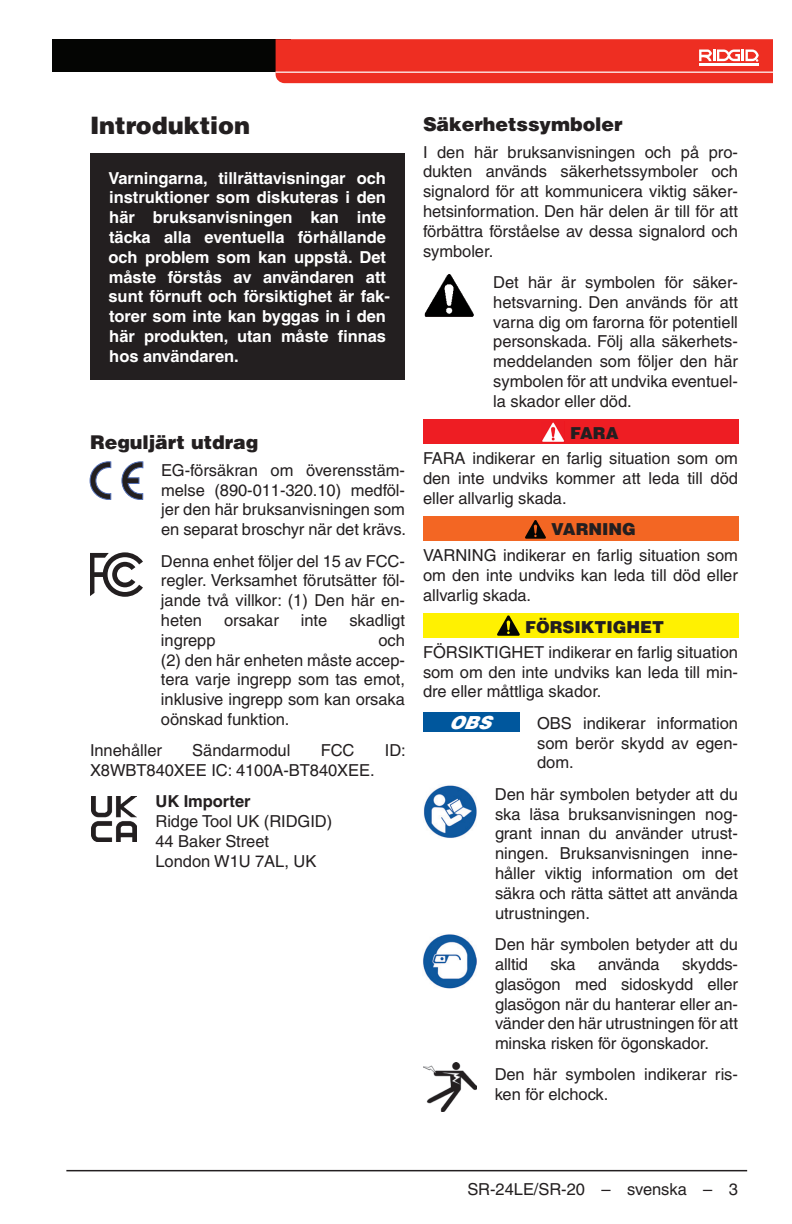
<style>
.page{position:relative;width:792px;height:1224px;background:#fff}
.page>*{position:absolute;margin:0;border:0;box-sizing:border-box;transform-origin:0 0}
.Head_1___h1{font:900 24px "Helvetica LT Std";letter-spacing:-.005em;color:#231f20}
.Head_2____h2_-_half{font:900 19px "Helvetica LT Pro";letter-spacing:-.005em;color:#231f20}
.Notice_White{font:italic 900 18px "Helvetica LT Pro";color:#fff}
.Basic_Normal___bn{font:16.4px/19.8px "Helvetica LT Pro";letter-spacing:-.005em;color:#231f20;text-align:justify}
.Basic_Bold____bb{font:700 16.4px/19.8px "Helvetica LT Pro";letter-spacing:-.005em;color:#fff}
.Basic_Normal___bn_-_half{font:16.4px/19.8px "Helvetica LT Pro";letter-spacing:-.005em;color:#231f20}
.Safety_Bar_Symbol_-_half{font:900 16.4px "Helvetica LT Pro";letter-spacing:-.005em;color:#231f20}
.s1{font-weight:700}
</style>
<div class="page">
<hr style="left:66px;top:1170px;width:681px;height:1px;background:#231f20">
<div style="left:52px;top:39px;width:239px;height:33px;background:#040503"></div>
<svg style="left:276px;top:39px;width:497px;height:44px"></svg>
<div style="left:90px;top:154px;width:315px;height:226px;background:#231f20"></div>
<svg style="left:122px;top:462px;width:21px;height:38px"></svg>
<svg style="left:90px;top:462px;width:21px;height:38px"></svg>
<svg style="left:90px;top:552px;width:53px;height:45px"></svg>
<img style="left:91px;top:796px;width:45px;height:45px">
<img style="left:424px;top:274px;width:50px;height:43px">
<div style="left:423px;top:420px;width:315px;height:24px;background:#ee1d23"></div>
<img style="left:542px;top:422px;width:22px;height:20px">
<div style="left:423px;top:516px;width:315px;height:25px;background:#f26724"></div>
<svg style="left:525px;top:520px;width:21px;height:18px"></svg>
<div style="left:423px;top:613px;width:315px;height:25px;background:#fff101"></div>
<svg style="left:497px;top:615px;width:23px;height:21px"></svg>
<div style="left:423px;top:713px;width:96px;height:19px;background:#00579d"></div>
<img style="left:424px;top:785px;width:53px;height:53px">
<img style="left:423px;top:934px;width:54px;height:54px">
<img style="left:423px;top:1063px;width:53px;height:49px">
<p class="Head_1___h1" style="left:90px;top:110px;width:162px">Introduktion</p>
<p class="Basic_Bold____bb" style="left:108px;top:168px;width:283px">Varningarna, tillrättavisningar och instruktioner som diskuteras i den här bruksanvisningen kan inte täcka alla eventuella förhållande och problem som kan uppstå. Det måste förstås av användaren att sunt förnuft och försiktighet är fak&shy;torer som inte kan byggas in i den här produkten, utan måste finnas hos användaren.</p>
<p class="Head_2____h2_-_half" style="left:90px;top:430px;width:170px">Reguljärt utdrag</p>
<p class="Basic_Normal___bn" style="left:161px;top:460px;width:245px">EG-försäkran om överensstäm&shy;melse (890-011-320. 10) medföl&shy;jer den här bruksanvisningen som en separat broschyr när det krävs.</p>
<p class="Basic_Normal___bn" style="left:161px;top:551px;width:246px">Denna enhet följer del 15 av FCC&shy;regler. Verksamhet förutsätter föl&shy;jande två villkor: (1) Den här en&shy;heten</p>
<p class="Basic_Normal___bn" style="left:224px;top:610px;width:56px">orsakar</p>
<p class="Basic_Normal___bn" style="left:301px;top:610px;width:28px">inte</p>
<p class="Basic_Normal___bn" style="left:349px;top:610px;width:57px">skadligt</p>
<p class="Basic_Normal___bn" style="left:161px;top:630px;width:246px;text-indent:218px">och (2) den här enheten måste accep&shy;tera varje ingrepp som tas emot, inklusive ingrepp som kan orsaka oönskad funktion.</p>
<p class="Basic_Normal___bn" style="left:90px;top:741px;width:74px">Innehåller</p>
<p class="Basic_Normal___bn" style="left:192px;top:741px;width:100px">Sändarmodul</p>
<p class="Basic_Normal___bn" style="left:321px;top:741px;width:35px">FCC</p>
<p class="Basic_Normal___bn" style="left:385px;top:741px;width:22px">ID:</p>
<p class="Basic_Normal___bn" style="left:90px;top:760px;width:283px">X8WBT840XEE IC: 4100A-BT840XEE.</p>
<p class="Basic_Normal___bn_-_half" style="left:155px;top:792px;width:178px"><span class="s1">UK Importer<br></span>Ridge Tool UK (RIDGID)<br>44 Baker Street<br>London W1U 7AL, UK</p>
<p class="Basic_Normal___bn" style="left:161px;top:630px;width:56px">ingrepp</p>
<p class="Head_2____h2_-_half" style="left:423px;top:111px;width:201px">Säkerhetssymboler</p>
<p class="Basic_Normal___bn" style="left:423px;top:142px;width:317px">I den här bruksanvisningen och på pro&shy;dukten används säkerhetssymboler och signalord för att kommunicera viktig säker&shy;hetsinformation. Den här delen är till för att förbättra förståelse av dessa signalord och symboler.</p>
<p class="Basic_Normal___bn" style="left:493px;top:272px;width:246px">Det här är symbolen för säker&shy;hetsvarning. Den används för att varna dig om farorna för potentiell personskada. Följ alla säkerhets&shy;meddelanden som följer den här symbolen för att undvika eventuel&shy;la skador eller död.</p>
<p class="Safety_Bar_Symbol_-_half" style="left:570px;top:422px;width:50px">FARA</p>
<p class="Basic_Normal___bn" style="left:423px;top:448px;width:317px">FARA indikerar en farlig situation som om den inte undviks kommer att leda till död eller allvarlig skada.</p>
<p class="Safety_Bar_Symbol_-_half" style="left:551px;top:519px;width:86px">VARNING</p>
<p class="Basic_Normal___bn" style="left:423px;top:545px;width:317px">VARNING indikerar en farlig situation som om den inte undviks kan leda till död eller allvarlig skada.</p>
<p class="Safety_Bar_Symbol_-_half" style="left:525px;top:616px;width:140px">FÖRSIKTIGHET</p>
<p class="Basic_Normal___bn" style="left:423px;top:642px;width:317px">FÖRSIKTIGHET indikerar en farlig situation som om den inte undviks kan leda till min&shy;dre eller måttliga skador.</p>
<p class="Notice_White" style="left:449px;top:710px;width:43px">OBS</p>
<p class="Basic_Normal___bn" style="left:537px;top:713px;width:202px">OBS indikerar information som berör skydd av egen&shy;dom.</p>
<p class="Basic_Normal___bn" style="left:495px;top:784px;width:245px">Den här symbolen betyder att du ska läsa bruksanvisningen nog&shy;grant innan du använder utrust&shy;ningen. Bruksanvisningen inne&shy;håller viktig information om det säkra och rätta sättet att använda utrustningen.</p>
<p class="Basic_Normal___bn" style="left:495px;top:934px;width:245px">Den här symbolen betyder att du alltid</p>
<p class="Basic_Normal___bn" style="left:495px;top:954px;width:245px;text-indent:187px">skydds&shy;glasögon med sidoskydd eller glasögon när du hanterar eller an&shy;vänder den här utrustningen för att minska risken för ögonskador.</p>
<p class="Basic_Normal___bn_-_half" style="left:495px;top:1065px;width:245px">Den här symbolen indikerar ris&shy;ken för elchock.</p>
<p class="Basic_Normal___bn" style="left:550px;top:954px;width:27px">ska</p>
<p class="Basic_Normal___bn" style="left:598px;top:954px;width:63px">använda</p>
<p class="Basic_Normal___bn" style="left:467px;top:1180px;width:272px">SR-24LE/SR-20 – svenska – 3</p>
</div>
